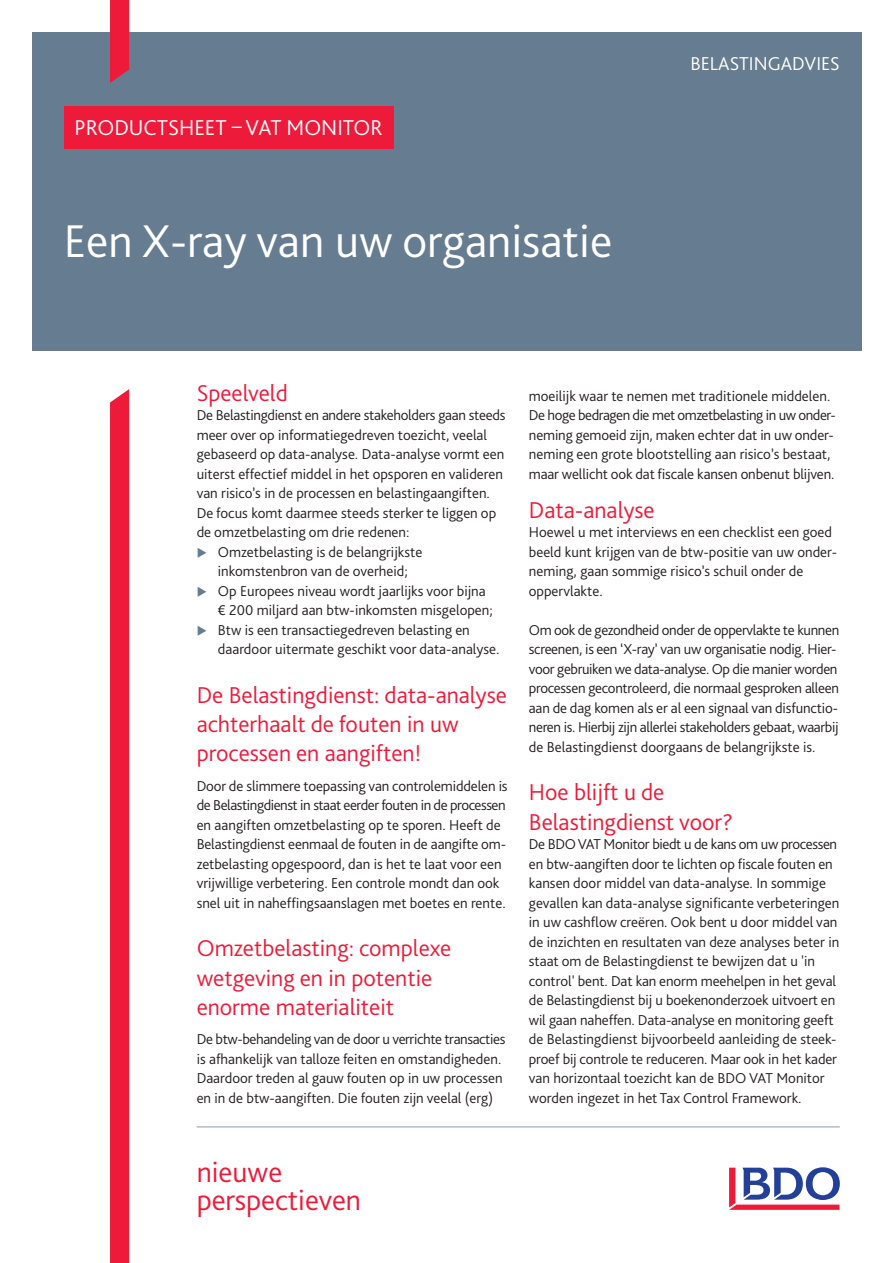
<style>
.page{position:relative;width:893px;height:1263px;background:#fff}
.page>*{position:absolute;margin:0;border:0;box-sizing:border-box;transform-origin:0 0}
.t1{font:300 48px "Bliss Pro";color:#fff}
.t2{font:300 30px/28.3px "Bliss Pro";color:#ed1a3a}
.t3{font:300 24px/29.2px "Bliss Pro";color:#ed1a3a}
.t4{font:300 22.5px "Bliss Pro";color:#fff}
.t5{font:300 19.5px "Bliss Pro";color:#fff}
.t6{font:300 15px/19.5px "Bliss Pro";color:#231f20}
.t7{font:300 15px/19.5px "Bliss Pro";letter-spacing:-.02em;color:#231f20}
</style>
<div class="page">
<div style="left:32px;top:32px;width:829px;height:319px;background:#667c90"></div>
<svg style="left:110px;top:0;width:19px;height:83px;background:#e12241"></svg>
<div style="left:110px;top:389px;width:19px;height:874px;background:#ed1a3a"></div>
<svg style="left:729px;top:1167px;width:111px;height:43px"></svg>
<hr style="left:197px;top:1126px;width:643px;height:1px;background:#9ba5b4">
<div style="left:64px;top:106px;width:330px;height:43px;background:#ed1a3a"></div>
<h3 class="t4" style="left:74px;top:114px;width:310px">PRODUCTSHEET – VAT MONITOR</h3>
<h1 class="t1" style="left:64px;top:212px;width:550px">Een X-ray van uw organisatie</h1>
<h3 class="t5" style="left:690px;top:51px;width:151px">BELASTINGADVIES</h3>
<h3 class="t3" style="left:197px;top:377px;width:93px">Speelveld</h3>
<p class="t7" style="left:197px;top:405px;width:310px">De Belastingdienst en andere stakeholders gaan steeds</p>
<p class="t6" style="left:197px;top:424px;width:292px">meer over op informatiegedreven toezicht, veelal</p>
<p class="t6" style="left:197px;top:444px;width:309px">gebaseerd op data-analyse. Data-analyse vormt een</p>
<p class="t6" style="left:197px;top:463px;width:308px">uiterst effectief middel in het opsporen en valideren</p>
<p class="t6" style="left:197px;top:483px;width:295px">van risico’s in de processen en belastingaangiften.</p>
<p class="t6" style="left:197px;top:502px;width:301px">De focus komt daarmee steeds sterker te liggen op</p>
<p class="t6" style="left:197px;top:522px;width:214px">de omzetbelasting om drie redenen:</p>
<p class="t6" style="left:218px;top:541px;width:206px">Omzetbelasting is de belangrijkste</p>
<p class="t6" style="left:218px;top:561px;width:191px">inkomstenbron van de overheid;</p>
<p class="t6" style="left:218px;top:580px;width:269px">Op Europees niveau wordt jaarlijks voor bijna</p>
<p class="t6" style="left:218px;top:600px;width:276px">€ 200 miljard aan btw-inkomsten misgelopen;</p>
<p class="t6" style="left:218px;top:619px;width:253px">Btw is een transactiegedreven belasting en</p>
<p class="t6" style="left:218px;top:639px;width:283px">daardoor uitermate geschikt voor data-analyse.</p>
<h3 class="t3" style="left:197px;top:680px;width:312px">De Belastingdienst: data-analyse achterhaalt de fouten in uw processen en aangiften!</h3>
<p class="t6" style="left:197px;top:775px;width:312px">Door de slimmere toepassing van controlemiddelen is de Belastingdienst in staat eerder fouten in de processen en aangiften omzetbelasting op te sporen. Heeft de Belastingdienst eenmaal de fouten in de aangifte om&shy;zetbelasting opgespoord, dan is het te laat voor een vrijwillige verbetering. Een controle mondt dan ook snel uit in naheffingsaanslagen met boetes en rente.</p>
<h3 class="t3" style="left:197px;top:933px;width:256px">Omzetbelasting: complexe wetgeving en in potentie enorme materialiteit</h3>
<p class="t6" style="left:197px;top:1029px;width:310px">De btw-behandeling van de door u verrichte transacties is afhankelijk van talloze feiten en omstandigheden.<br>Daardoor treden al gauw fouten op in uw processen en in de btw-aangiften. Die fouten zijn veelal (erg)</p>
<h2 class="t2" style="left:197px;top:1157px;width:166px">nieuwe perspectieven</h2>
<p class="t6" style="left:529px;top:385px;width:308px">moeilijk waar te nemen met traditionele middelen.<br>De hoge bedragen die met omzetbelasting in uw onder&shy;neming gemoeid zijn, maken echter dat in uw onder&shy;neming een grote blootstelling aan risico’s bestaat, maar wellicht ook dat fiscale kansen onbenut blijven.</p>
<h3 class="t3" style="left:529px;top:494px;width:127px">Data-analyse</h3>
<p class="t6" style="left:529px;top:522px;width:310px">Hoewel u met interviews en een checklist een goed beeld kunt krijgen van de btw-positie van uw onder&shy;neming, gaan sommige risico’s schuil onder de oppervlakte.</p>
<p class="t7" style="left:529px;top:619px;width:312px">Om ook de gezondheid onder de oppervlakte te kunnen screenen, is een ‘X-ray’ van uw organisatie nodig. Hier&shy;voor gebruiken we data-analyse. Op die manier worden processen gecontroleerd, die normaal gesproken alleen aan de dag komen als er al een signaal van disfunctio&shy;neren is. Hierbij zijn allerlei stakeholders gebaat, waarbij de Belastingdienst doorgaans de belangrijkste is.</p>
<h3 class="t3" style="left:529px;top:777px;width:206px">Hoe blijft u de<br>Belastingdienst voor?</h3>
<p class="t6" style="left:529px;top:834px;width:312px">De BDO VAT Monitor biedt u de kans om uw processen en btw-aangiften door te lichten op fiscale fouten en kansen door middel van data-analyse. In sommige gevallen kan data-analyse significante verbeteringen in uw cashflow creëren. Ook bent u door middel van de inzichten en resultaten van deze analyses beter in staat om de Belastingdienst te bewijzen dat u 'in control' bent. Dat kan enorm meehelpen in het geval de Belastingdienst bij u boekenonderzoek uitvoert en wil gaan naheffen. Data-analyse en monitoring geeft de Belastingdienst bijvoorbeeld aanleiding de steek&shy;proef bij controle te reduceren. Maar ook in het kader van horizontaal toezicht kan de BDO VAT Monitor worden ingezet in het Tax Control Framework.</p>
</div>
